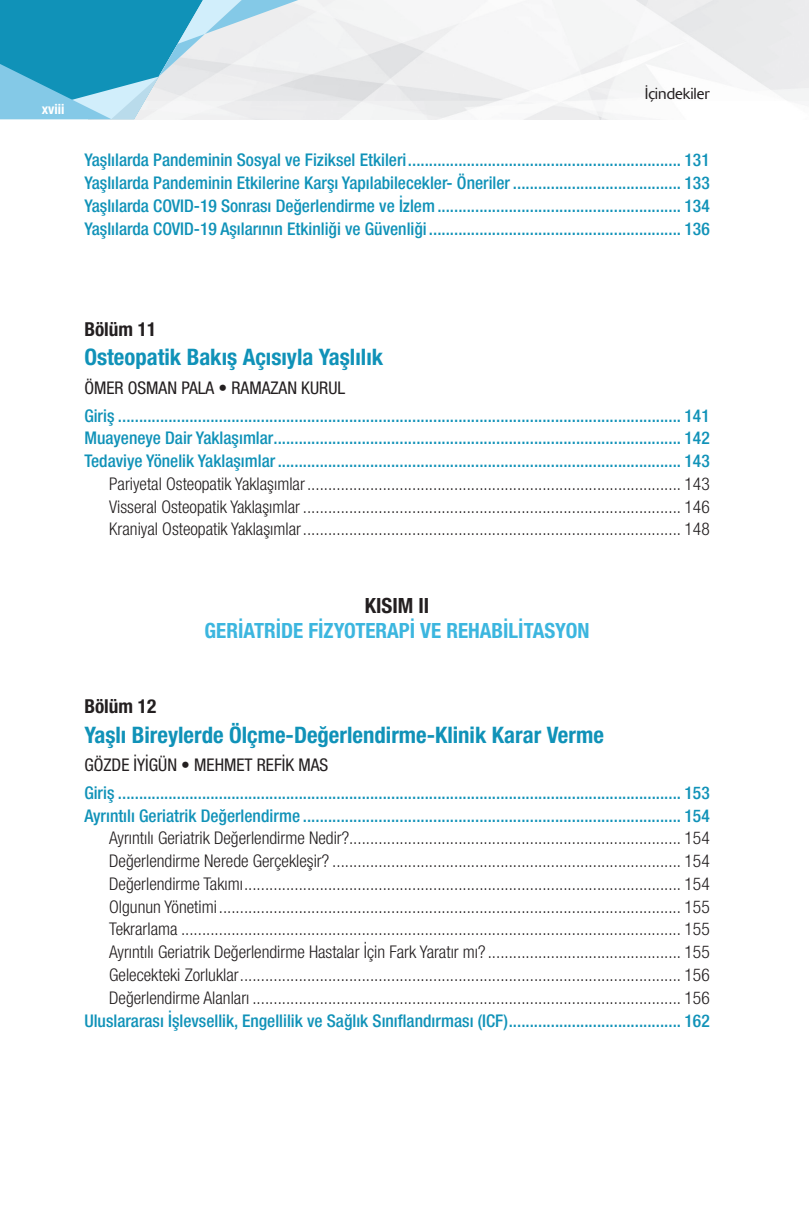
<style>
.page{position:relative;width:809px;height:1221px;background:#fff}
.page>*{position:absolute;margin:0;border:0;box-sizing:border-box;transform-origin:0 0}
.t1{font:700 22.75px "Helvetica 77 Cn";color:#1092b8}
.t2{font:700 21px "Helvetica 77 Cn";color:#3cb6df}
.t3{font:700 21px "Helvetica 77 Cn";color:#231f20}
.t4{font:700 19.25px "Helvetica 77 Cn";color:#231f20}
.t5{font:17.5px/22.8px "Helvetica 47 Lt Cn";color:#231f20;text-align:justify}
.t6{font:17.5px/22.8px "Helvetica 67 Med Cn";color:#1092b8;text-align:justify}
.t7{font:17.5px "Helvetica 57 Cn";color:#231f20}
.t8{font:300 15.75px "Delta";color:#231f20}
.t9{font:700 14px "Helvetica 77 Cn";color:#fff}
</style>
<div class="page">
<svg style="left:0;top:0;width:298px;height:119px;background:#7ec1d6"></svg>
<p class="t9" style="left:42px;top:100px;width:24px">xviii</p>
<p class="t8" style="left:644px;top:85px;width:66px">İçindekiler</p>
<p class="t6" style="left:84px;top:148px;width:627px">Yaşlılarda Pandeminin Sosyal ve Fiziksel Etkileri................................................................. 131<br>Yaşlılarda Pandeminin Etkilerine Karşı Yapılabilecekler- Öneriler ........................................ 133<br>Yaşlılarda COVID-19 Sonrası Değerlendirme ve İzlem.......................................................... 134<br>Yaşlılarda COVID-19 Aşılarının Etkinliği ve Güvenliği ............................................................ 136</p>
<p class="t4" style="left:84px;top:317px;width:73px">Bölüm 11</p>
<h1 class="t1" style="left:84px;top:343px;width:300px">Osteopatik Bakış Açısıyla Yaşlılık</h1>
<p class="t7" style="left:84px;top:377px;width:262px">ÖMER OSMAN PALA • RAMAZAN KURUL</p>
<p class="t6" style="left:84px;top:404px;width:627px">Giriş ...................................................................................................................................... 141<br>Muayeneye Dair Yaklaşımlar................................................................................................. 142<br>Tedaviye Yönelik Yaklaşımlar................................................................................................ 143</p>
<p class="t5" style="left:109px;top:472px;width:602px">Pariyetal Osteopatik Yaklaşımlar......................................................................................... 143<br>Visseral Osteopatik Yaklaşımlar .......................................................................................... 146<br>Kraniyal Osteopatik Yaklaşımlar.......................................................................................... 148</p>
<p class="t3" style="left:365px;top:592px;width:66px">KISIM II</p>
<p class="t2" style="left:205px;top:617px;width:386px">GERİATRİDE FİZYOTERAPİ VE REHABİLİTASYON</p>
<p class="t4" style="left:84px;top:694px;width:73px">Bölüm 12</p>
<h1 class="t1" style="left:84px;top:720px;width:521px">Yaşlı Bireylerde Ölçme-Değerlendirme-Klinik Karar Verme</h1>
<p class="t7" style="left:84px;top:754px;width:245px">GÖZDE İYIGÜN • MEHMET REFIK MAS</p>
<p class="t6" style="left:84px;top:781px;width:627px">Giriş ...................................................................................................................................... 153<br>Ayrıntılı Geriatrik Değerlendirme .......................................................................................... 154</p>
<p class="t5" style="left:109px;top:826px;width:602px">Ayrıntılı Geriatrik Değerlendirme Nedir?............................................................................... 154<br>Değerlendirme Nerede Gerçekleşir? ................................................................................... 154<br>Değerlendirme Takımı........................................................................................................ 154<br>Olgunun Yönetimi.............................................................................................................. 155<br>Tekrarlama ....................................................................................................................... 155<br>Ayrıntılı Geriatrik Değerlendirme Hastalar İçin Fark Yaratır mı? .............................................. 155<br>Gelecekteki Zorluklar......................................................................................................... 156<br>Değerlendirme Alanları ...................................................................................................... 156</p>
<p class="t6" style="left:84px;top:1008px;width:627px">Uluslararası İşlevsellik, Engellilik ve Sağlık Sınıflandırması (ICF)......................................... 162</p>
</div>
